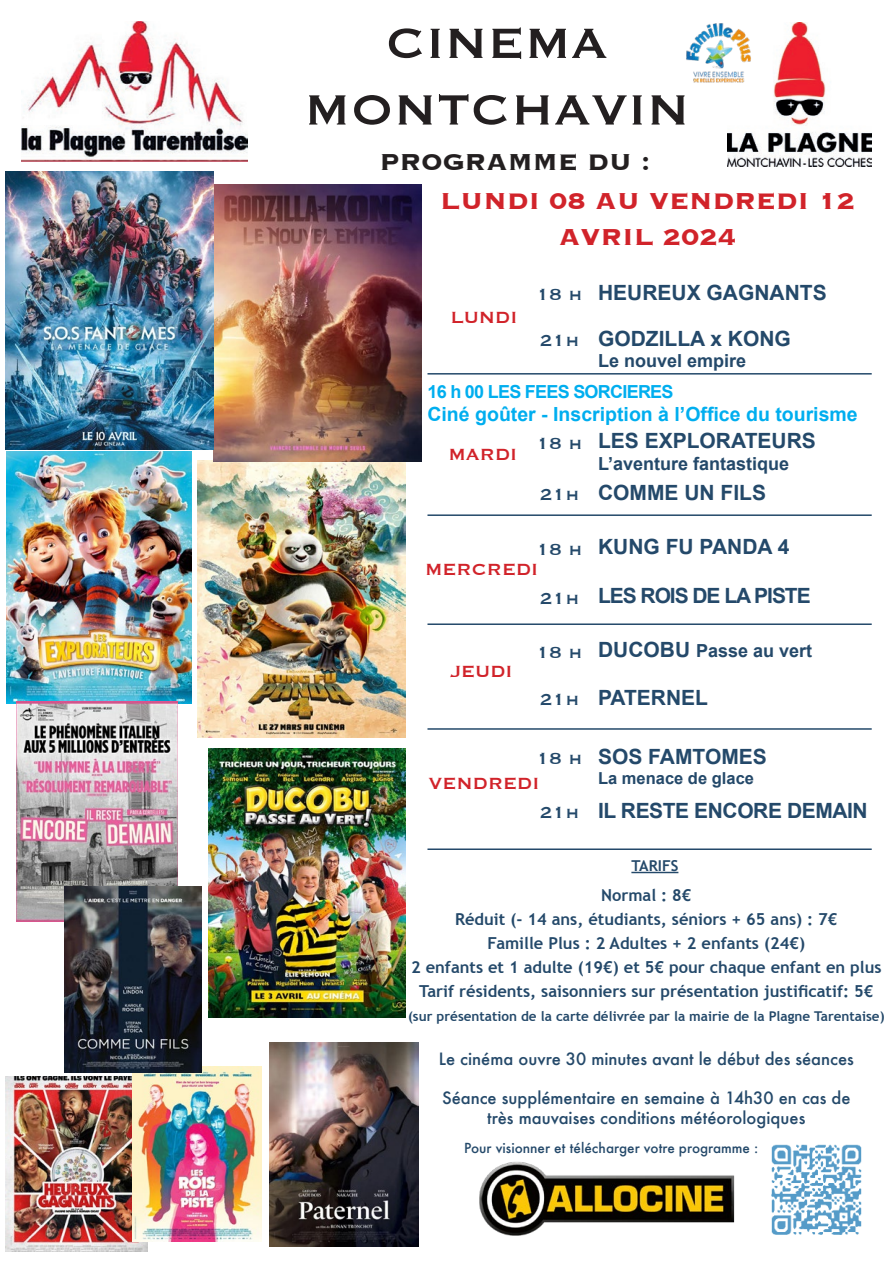
<style>
.page{position:relative;width:893px;height:1263px;background:#fff}
.page>*{position:absolute;margin:0;border:0;box-sizing:border-box;transform-origin:0 0}
.t1{font:55.5px/66.6px "Copperplate";color:#231f20;text-align:center}
.t2{font:700 30px/36px "Copperplate";color:#d1232a;text-align:center}
.t3{font:700 30px "Copperplate";color:#231f20}
.t4{font:700 21px "Arial";color:#24496a}
.t5{font:21px "Copperplate";color:#d1232a}
.t6{font:21px "Copperplate";color:#24496a}
.t7{font:700 21px "Arial";letter-spacing:-.02em;color:#24496a}
.t8{font:700 21px "Arial";letter-spacing:-.05em;color:#24496a}
.t9{font:700 19.5px "Arial";color:#00aeef}
.t10{font:700 18px "Arial";color:#24496a}
.t11{font:700 18px "Arial";letter-spacing:-.04em;color:#00aeef}
.t12{font:700 16.5px/24px "Trebuchet MS";color:#24496a;text-align:center}
.t13{font:500 16.5px/19.8px "Futura";color:#24496a;text-align:center}
.t14{font:700 16.5px "Arial";color:#24496a}
.t15{font:700 15px "Trebuchet MS";color:#24496a}
.t16{font:700 13.5px "Trebuchet MS";color:#24496a}
.t17{font:500 13.5px "Futura";color:#24496a}
.s1{font-size:21px}
</style>
<div class="page">
<img style="left:7px;top:452px;width:184px;height:252px">
<img style="left:5px;top:1076px;width:143px;height:176px">
<img style="left:133px;top:1066px;width:129px;height:176px">
<img style="left:269px;top:1043px;width:150px;height:204px">
<img style="left:209px;top:749px;width:196px;height:268px">
<img style="left:16px;top:702px;width:162px;height:219px">
<img style="left:21px;top:21px;width:226px;height:141px">
<img style="left:727px;top:22px;width:145px;height:145px">
<hr style="left:631px;top:872px;width:47px;height:1px;background:#24496a">
<hr style="left:427px;top:373px;width:445px;height:2px;background:#24496a">
<hr style="left:427px;top:514px;width:445px;height:2px;background:#24496a">
<hr style="left:427px;top:623px;width:445px;height:2px;background:#24496a">
<hr style="left:427px;top:728px;width:445px;height:2px;background:#24496a">
<hr style="left:427px;top:848px;width:445px;height:2px;background:#24496a">
<img style="left:479px;top:1161px;width:256px;height:75px">
<img style="left:771px;top:1144px;width:91px;height:91px">
<img style="left:686px;top:22px;width:67px;height:61px">
<img style="left:197px;top:460px;width:208px;height:277px">
<img style="left:213px;top:184px;width:209px;height:278px">
<img style="left:5px;top:171px;width:208px;height:278px">
<img style="left:65px;top:886px;width:136px;height:186px">
<h1 class="t1" style="left:304px;top:7px;width:387px">CINEMA<br>MONTCHAVIN</h1>
<h2 class="t3" style="left:380px;top:143px;width:272px">PROGRAMME DU :</h2>
<h2 class="t2" style="left:440px;top:181px;width:416px">LUNDI 08 AU VENDREDI 12<br>AVRIL 2024</h2>
<p class="t5" style="left:451px;top:304px;width:68px">LUNDI</p>
<p class="t6" style="left:536px;top:280px;width:48px">18 h</p>
<p class="t6" style="left:540px;top:327px;width:41px">21h</p>
<p class="t4" style="left:598px;top:279px;width:230px">HEUREUX GAGNANTS</p>
<p class="t4" style="left:598px;top:324px;width:194px">GODZILLA x KONG</p>
<p class="t10" style="left:598px;top:349px;width:150px">Le nouvel empire</p>
<p class="t11" style="left:427px;top:380px;width:248px">16 h 00 LES FEES SORCIERES</p>
<p class="t9" style="left:427px;top:401px;width:432px">Ciné goûter - Inscription à l’Office du tourisme</p>
<p class="t5" style="left:448px;top:441px;width:70px">MARDI</p>
<p class="t6" style="left:536px;top:430px;width:48px">18 h</p>
<p class="t6" style="left:540px;top:481px;width:41px">21h</p>
<p class="t6" style="left:536px;top:535px;width:48px">18 h</p>
<p class="t5" style="left:425px;top:556px;width:115px">MERCREDI</p>
<p class="t6" style="left:540px;top:585px;width:41px">21h</p>
<p class="t5" style="left:451px;top:658px;width:63px">JEUDI</p>
<p class="t6" style="left:536px;top:638px;width:48px">18 h</p>
<p class="t6" style="left:540px;top:686px;width:41px">21h</p>
<p class="t6" style="left:536px;top:745px;width:48px">18 h</p>
<p class="t5" style="left:429px;top:769px;width:112px">VENDREDI</p>
<p class="t6" style="left:540px;top:798px;width:41px">21h</p>
<p class="t4" style="left:598px;top:427px;width:219px">LES EXPLORATEURS</p>
<p class="t10" style="left:598px;top:452px;width:193px">L’aventure fantastique</p>
<p class="t4" style="left:598px;top:478px;width:169px">COMME UN FILS</p>
<p class="t4" style="left:598px;top:533px;width:193px">KUNG FU PANDA 4</p>
<p class="t8" style="left:598px;top:581px;width:214px">LES ROIS DE LA PISTE</p>
<p class="t10" style="left:598px;top:639px;width:216px"><span class="s1">DUCOBU</span> Passe au vert</p>
<p class="t4" style="left:598px;top:683px;width:112px">PATERNEL</p>
<p class="t4" style="left:598px;top:743px;width:170px">SOS FAMTOMES</p>
<p class="t14" style="left:598px;top:767px;width:157px">La menace de glace</p>
<p class="t7" style="left:598px;top:797px;width:271px">IL RESTE ENCORE DEMAIN</p>
<p class="t15" style="left:631px;top:856px;width:48px">TARIFS</p>
<p class="t12" style="left:411px;top:883px;width:472px">Normal : 8€<br>Réduit (- 14 ans, étudiants, séniors + 65 ans) : 7€<br>Famille Plus : 2 Adultes + 2 enfants (24€)<br>2 enfants et 1 adulte (19€) et 5€ pour chaque enfant en plus Tarif résidents, saisonniers sur présentation justificatif: 5€</p>
<p class="t16" style="left:408px;top:1007px;width:478px">(sur présentation de la carte délivrée par la mairie de la Plagne Tarentaise)</p>
<p class="t13" style="left:439px;top:1048px;width:417px">Le cinéma ouvre 30 minutes avant le début des séances</p>
<p class="t13" style="left:442px;top:1088px;width:410px">Séance supplémentaire en semaine à 14h30 en cas de très mauvaises conditions météorologiques</p>
<p class="t17" style="left:464px;top:1138px;width:296px">Pour visionner et télécharger votre programme :</p>
</div>
